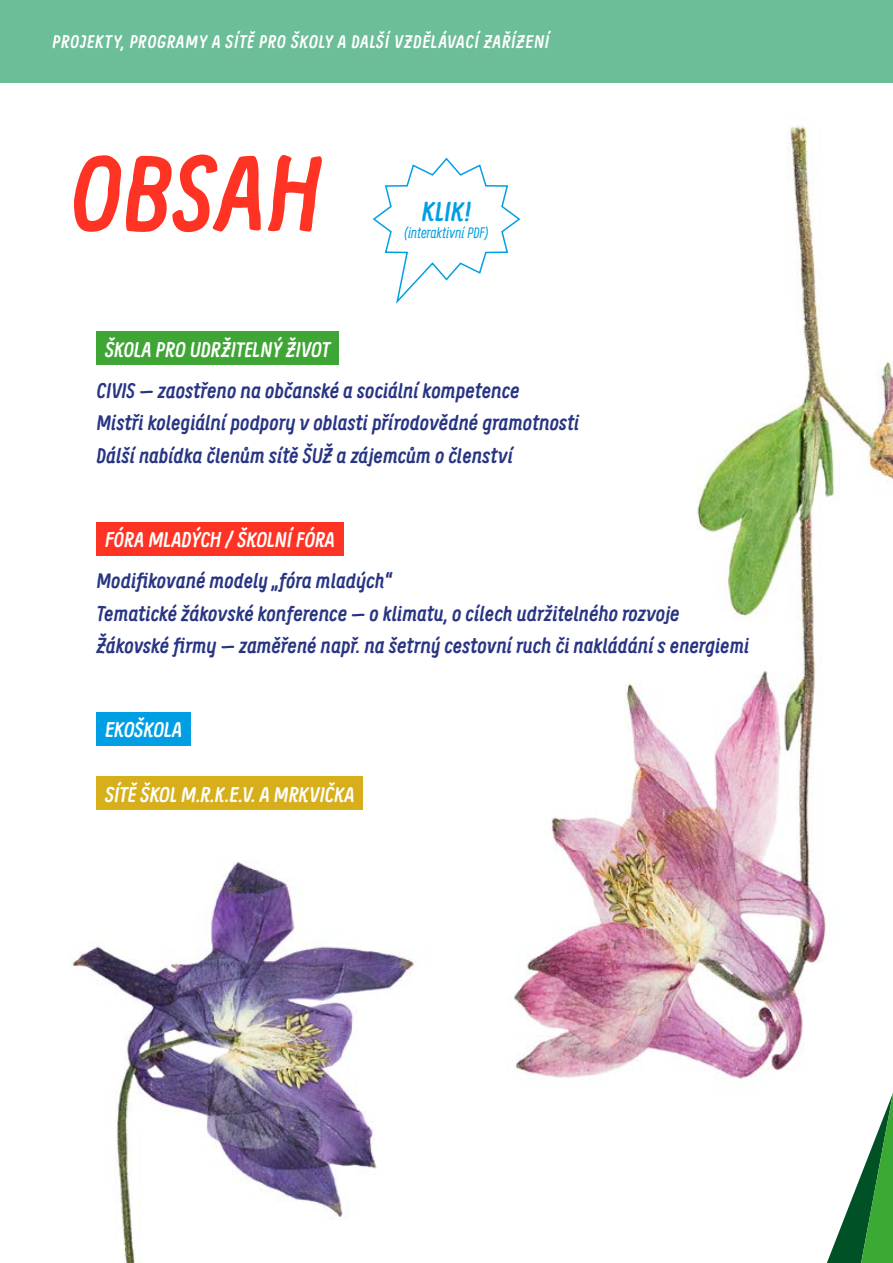
<style>
.page{position:relative;width:893px;height:1263px;background:#fff}
.page>*{position:absolute;margin:0;border:0;box-sizing:border-box;transform-origin:0 0}
.t1{font:italic 700 105px "Supernettcn";color:#ff3323}
.t2{font:italic 700 27px "Supernettcn";color:#009fe3}
.t3{font:italic 700 21px/32.7px "Supernettcn";color:#283583}
.t4{font:italic 700 21px "Supernettcn";color:#fff}
.t5{font:italic 700 18px "Supernettcn";letter-spacing:.04em;color:#fff}
.t6{font:italic 15px "Supernettcn";color:#009fe3}
</style>
<div class="page">
<img style="left:71px;top:860px;width:343px;height:403px">
<img style="left:514px;top:125px;width:379px;height:955px">
<div style="left:97px;top:332px;width:242px;height:33px;background:#3fa535"></div>
<div style="left:97px;top:522px;width:247px;height:33px;background:#ff3323"></div>
<div style="left:97px;top:712px;width:94px;height:33px;background:#009fe3"></div>
<div style="left:97px;top:777px;width:266px;height:33px;background:#d7af1a"></div>
<svg style="left:372px;top:157px;width:149px;height:149px"></svg>
<svg style="left:827px;top:1093px;width:66px;height:170px"></svg>
<div style="left:0;top:0;width:893px;height:82px;background:#6cbe99"></div>
<p class="t5" style="left:52px;top:30px;width:498px">PROJEKTY, PROGRAMY A SÍTĚ PRO ŠKOLY A DALŠÍ VZDĚLÁVACÍ ZAŘÍZENÍ</p>
<h1 class="t1" style="left:69px;top:124px;width:253px">OBSAH</h1>
<p class="t2" style="left:422px;top:193px;width:51px">KLIK!</p>
<p class="t6" style="left:404px;top:222px;width:87px">(interaktivní PDF)</p>
<p class="t4" style="left:105px;top:335px;width:227px">ŠKOLA PRO UDRŽITELNÝ ŽIVOT</p>
<p class="t3" style="left:97px;top:374px;width:484px">CIVIS – zaostřeno na občanské a sociální kompetence<br>Mistři kolegiální podpory v oblasti přírodovědné gramotnosti<br>Dálší nabídka členům sítě ŠUŽ a zájemcům o členství</p>
<p class="t4" style="left:105px;top:525px;width:232px">FÓRA MLADÝCH / ŠKOLNÍ FÓRA</p>
<p class="t3" style="left:97px;top:564px;width:654px">Modifikované modely „fóra mladých“<br>Tematické žákovské konference – o klimatu, o cílech udržitelného rozvoje<br>Žákovské firmy – zaměřené např. na šetrný cestovní ruch či nakládání s energiemi</p>
<p class="t4" style="left:105px;top:716px;width:79px">EKOŠKOLA</p>
<p class="t4" style="left:105px;top:780px;width:251px">SÍTĚ ŠKOL M.R.K.E.V. A MRKVIČKA</p>
</div>
